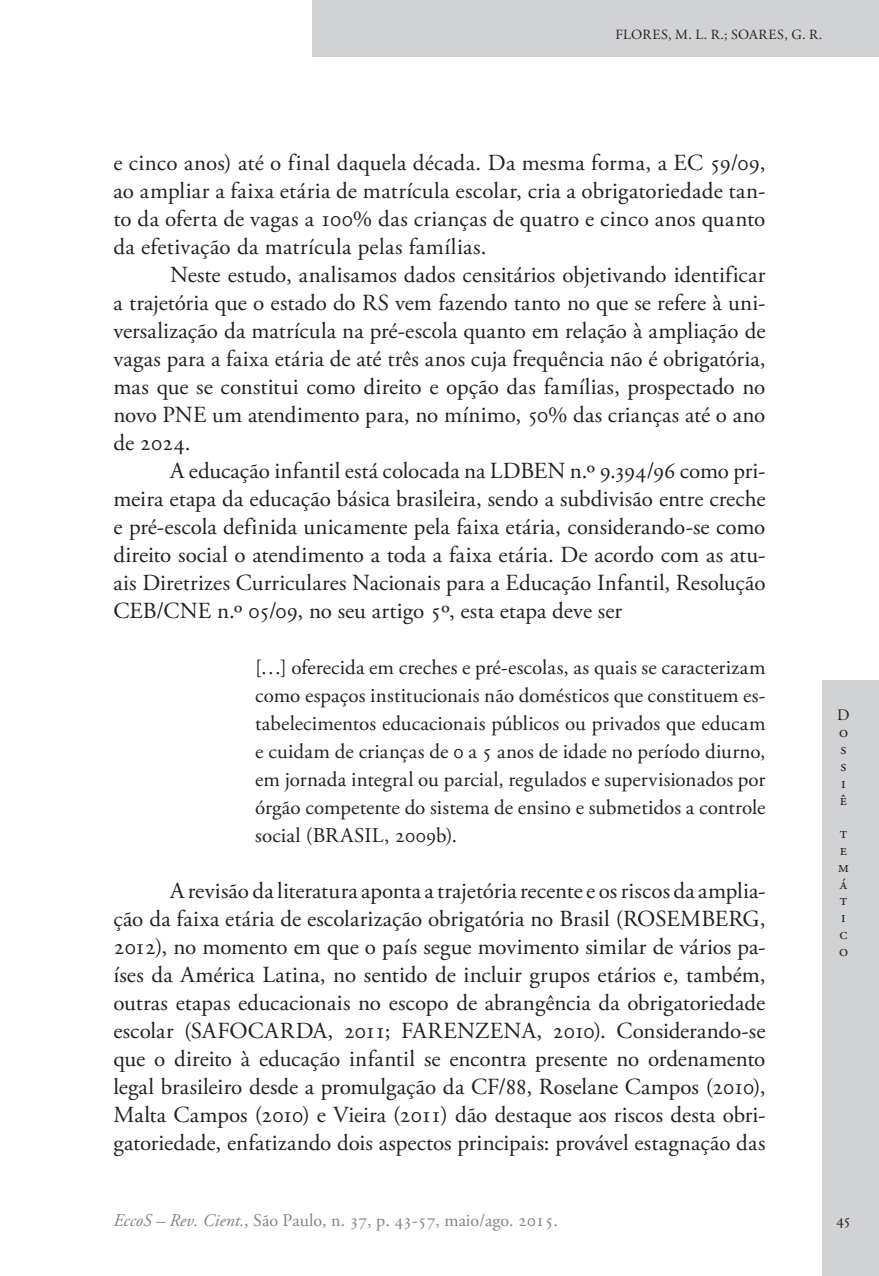
<style>
.page{position:relative;width:879px;height:1276px;background:#fff}
.page>*{position:absolute;margin:0;border:0;box-sizing:border-box;transform-origin:0 0}
.Ec_Normal{font:23px/28px "Adobe Garamond Pro";color:#231f20;text-align:justify}
.Ec_Normal_-_citação{font:21px/28px "Adobe Garamond Pro";letter-spacing:.005em;color:#231f20;text-align:justify}
.t1{font:18px "Adobe Garamond Pro";color:#808285}
.t2{font:16px/16.8px "Adobe Garamond Pro";color:#231f20}
.Ec_xxCantoSsups{font:14px "Adobe Garamond Pro";letter-spacing:.03em;color:#231f20}
.s1{font-style:italic}
</style>
<div class="page">
<div style="left:312px;top:0;width:567px;height:57px;background:#d1d2d4"></div>
<div style="left:822px;top:680px;width:57px;height:596px;background:#d1d2d4"></div>
<p class="Ec_xxCantoSsups" style="left:615px;top:26px;width:208px">FLORES, M. L. R.; SOARES, G. R.</p>
<p class="Ec_Normal" style="left:113px;top:150px;width:653px">e cinco anos) até o final daquela década. Da mesma forma, a EC 59/09, ao ampliar a faixa etária de matrícula escolar, cria a obrigatoriedade tan&shy;to da oferta de vagas a 100% das crianças de quatro e cinco anos quanto da efetivação da matrícula pelas famílias.</p>
<p class="Ec_Normal" style="left:113px;top:262px;width:654px;text-indent:57px">Neste estudo, analisamos dados censitários objetivando identificar a trajetória que o estado do RS vem fazendo tanto no que se refere à uni&shy;versalização da matrícula na pré-escola quanto em relação à ampliação de vagas para a faixa etária de até três anos cuja frequência não é obrigatória, mas que se constitui como direito e opção das famílias, prospectado no novo PNE um atendimento para, no mínimo, 50% das crianças até o ano de 2024.</p>
<p class="Ec_Normal" style="left:113px;top:458px;width:654px;text-indent:57px">A educação infantil está colocada na LDBEN n.º 9.394/96 como pri&shy;meira etapa da educação básica brasileira, sendo a subdivisão entre creche e pré-escola definida unicamente pela faixa etária, considerando-se como direito social o atendimento a toda a faixa etária. De acordo com as atu&shy;ais Diretrizes Curriculares Nacionais para a Educação Infantil, Resolução CEB/CNE n.º 05/09, no seu artigo 5º, esta etapa deve ser</p>
<p class="Ec_Normal_-_citação" style="left:255px;top:654px;width:512px">[…] oferecida em creches e pré-escolas, as quais se caracterizam como espaços institucionais não domésticos que constituem es&shy;tabelecimentos educacionais públicos ou privados que educam e cuidam de crianças de 0 a 5 anos de idade no período diurno, em jornada integral ou parcial, regulados e supervisionados por órgão competente do sistema de ensino e submetidos a controle social (BRASIL, 2009b).</p>
<p class="Ec_Normal" style="left:113px;top:878px;width:653px;text-indent:57px">A revisão da literatura aponta a trajetória recente e os riscos da amplia&shy;ção da faixa etária de escolarização obrigatória no Brasil (ROSEMBERG, 2012), no momento em que o país segue movimento similar de vários pa&shy;íses da América Latina, no sentido de incluir grupos etários e, também, outras etapas educacionais no escopo de abrangência da obrigatoriedade escolar (SAFOCARDA, 2011; FARENZENA, 2010). Considerando-se que o direito à educação infantil se encontra presente no ordenamento legal brasileiro desde a promulgação da CF/88, Roselane Campos (2010), Malta Campos (2010) e Vieira (2011) dão destaque aos riscos desta obri&shy;gatoriedade, enfatizando dois aspectos principais: provável estagnação das</p>
<p class="t2" style="left:837px;top:707px;width:14px">D o s s i ê</p>
<p class="t2" style="left:838px;top:825px;width:12px">t e m á t i c o</p>
<p class="t1" style="left:113px;top:1209px;width:446px"><span class="s1">EccoS – Rev. Cient.</span>, São Paulo, n. 37, p. 43-57, maio/ago. 2015.</p>
<p class="t2" style="left:836px;top:1212px;width:16px">45</p>
</div>
